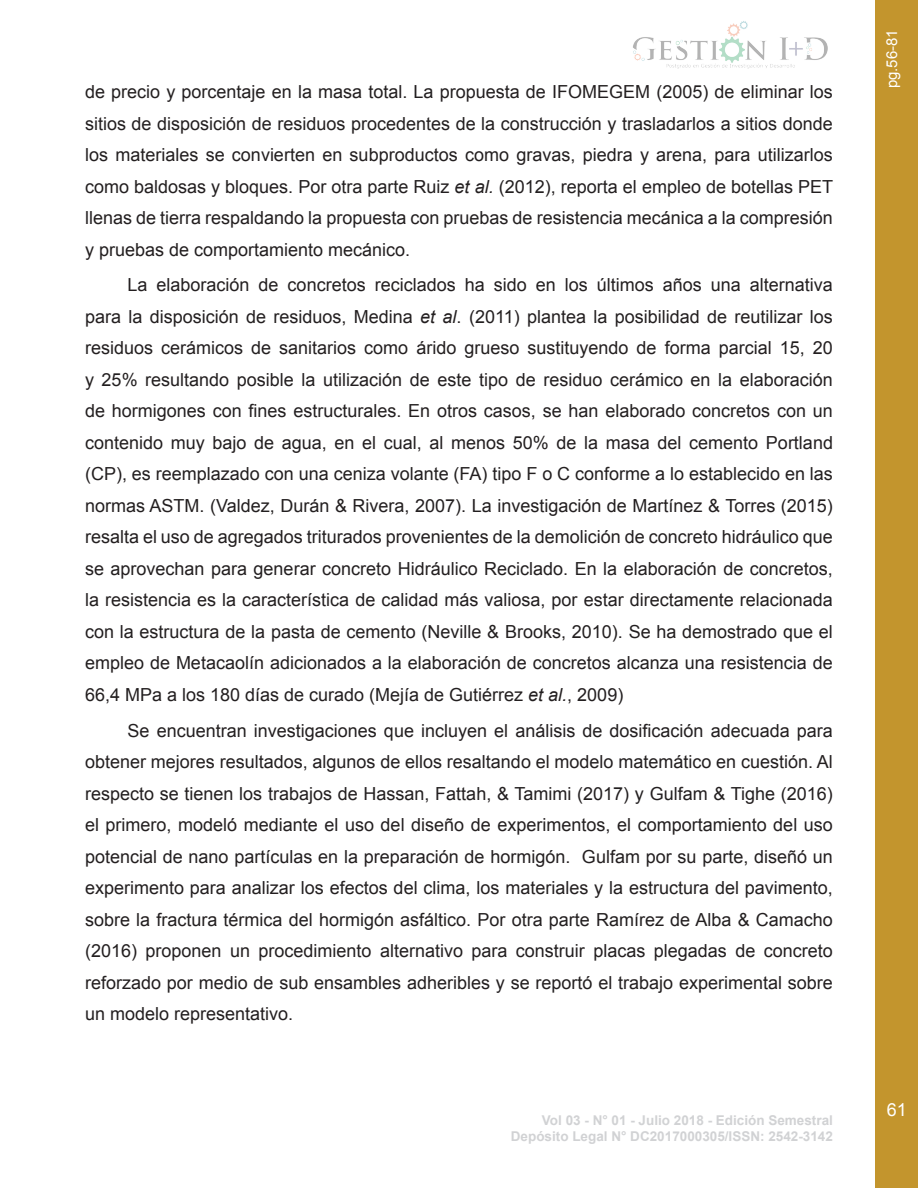
<style>
.page{position:relative;width:918px;height:1188px;background:#fff}
.page>*{position:absolute;margin:0;border:0;box-sizing:border-box;transform-origin:0 0}
.PÁRRAFO{font:18px/31.5px "Arial";color:#231f20;text-align:justify}
.t1{font:18px "Arial";color:#fff}
.t2{font:15px "Arial";color:#fff}
.t3{font:700 13.5px/16.2px "Arial";color:#d1d2d4;text-align:right}
.s1{font-style:italic}
</style>
<div class="page">
<div style="left:876px;top:0;width:42px;height:1188px;background:#c3952d"></div>
<img style="left:633px;top:21px;width:195px;height:48px">
<p class="PÁRRAFO" style="left:85px;top:76px;width:750px">de precio y porcentaje en la masa total. La propuesta de IFOMEGEM (2005) de eliminar los sitios de disposición de residuos procedentes de la construcción y trasladarlos a sitios donde los materiales se convierten en subproductos como gravas, piedra y arena, para utilizarlos como baldosas y bloques. Por otra parte Ruiz <span class="s1">et al.</span> (2012), reporta el empleo de botellas PET llenas de tierra respaldando la propuesta con pruebas de resistencia mecánica a la compresión y pruebas de comportamiento mecánico.</p>
<p class="PÁRRAFO" style="left:85px;top:269px;width:749px;text-indent:43px">La elaboración de concretos reciclados ha sido en los últimos años una alternativa para la disposición de residuos, Medina <span class="s1">et al</span>. (2011) plantea la posibilidad de reutilizar los residuos cerámicos de sanitarios como árido grueso sustituyendo de forma parcial 15, 20 y 25% resultando posible la utilización de este tipo de residuo cerámico en la elaboración de hormigones con fines estructurales. En otros casos, se han elaborado concretos con un contenido muy bajo de agua, en el cual, al menos 50% de la masa del cemento Portland (CP), es reemplazado con una ceniza volante (FA) tipo F o C conforme a lo establecido en las normas ASTM. (Valdez, Durán &amp; Rivera, 2007). La investigación de Martínez &amp; Torres (2015) resalta el uso de agregados triturados provenientes de la demolición de concreto hidráulico que se aprovechan para generar concreto Hidráulico Reciclado. En la elaboración de concretos, la resistencia es la característica de calidad más valiosa, por estar directamente relacionada con la estructura de la pasta de cemento (Neville &amp; Brooks, 2010). Se ha demostrado que el empleo de Metacaolín adicionados a la elaboración de concretos alcanza una resistencia de 66,4 MPa a los 180 días de curado (Mejía de Gutiérrez <span class="s1">et al.</span>, 2009)</p>
<p class="PÁRRAFO" style="left:85px;top:714px;width:749px;text-indent:43px">Se encuentran investigaciones que incluyen el análisis de dosificación adecuada para obtener mejores resultados, algunos de ellos resaltando el modelo matemático en cuestión. Al respecto se tienen los trabajos de Hassan, Fattah, &amp; Tamimi (2017) y Gulfam &amp; Tighe (2016) el primero, modeló mediante el uso del diseño de experimentos, el comportamiento del uso potencial de nano partículas en la preparación de hormigón. Gulfam por su parte, diseñó un experimento para analizar los efectos del clima, los materiales y la estructura del pavimento, sobre la fractura térmica del hormigón asfáltico. Por otra parte Ramírez de Alba &amp; Camacho (2016) proponen un procedimiento alternativo para construir placas plegadas de concreto reforzado por medio de sub ensambles adheribles y se reportó el trabajo experimental sobre un modelo representativo.</p>
<p class="t3" style="left:511px;top:1112px;width:324px">Vol 03 - N° 01 - Julio 2018 - Edición Semestral<br>Depósito Legal N° DC2017000305/ISSN: 2542-3142</p>
<p class="t2" style="left:882px;top:88px;width:61px;rotate:-90deg">pg.56-81</p>
<p class="t1" style="left:887px;top:1097px;width:22px">61</p>
</div>
